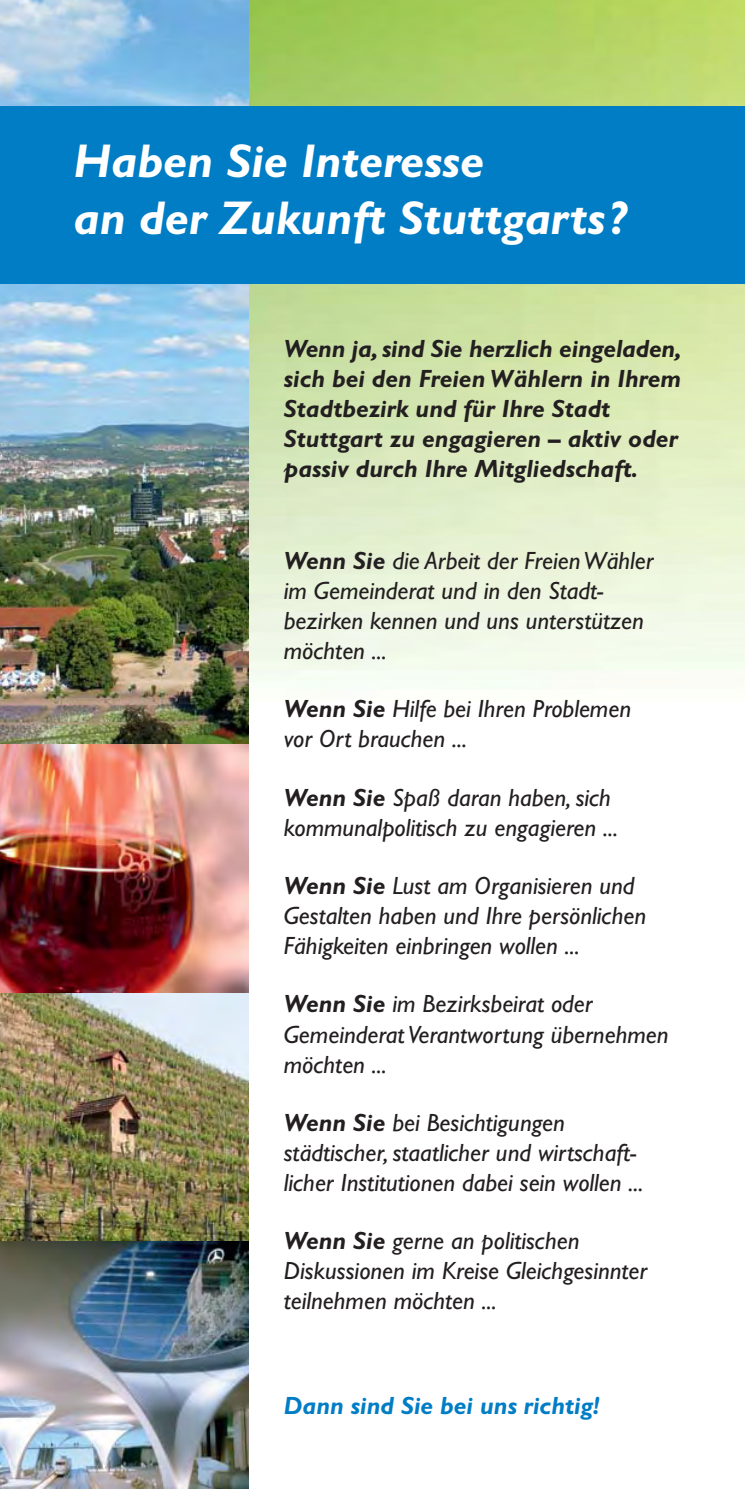
<style>
.page{position:relative;width:745px;height:1489px;background:#fff}
.page>*{position:absolute;margin:0;border:0;box-sizing:border-box;transform-origin:0 0}
.t1{font:italic 700 47.5px/57px "Gill Sans";color:#fff}
.t2{font:italic 25px/30px "Gill Sans";color:#231f20}
.t3{font:italic 700 25px/30px "Gill Sans";color:#231f20}
.t4{font:italic 700 25px "Gill Sans";color:#007dc5}
.s1{font-weight:700}
</style>
<div class="page">
<img style="left:248px;top:0;width:496px;height:709px">
<img style="left:0;top:1240px;width:248px;height:248px">
<img style="left:0;top:283px;width:248px;height:461px">
<img style="left:0;top:0;width:248px;height:106px">
<img style="left:0;top:992px;width:248px;height:248px">
<div style="left:0;top:106px;width:744px;height:177px;background:#007dc5"></div>
<img style="left:0;top:744px;width:248px;height:248px">
<h1 class="t1" style="left:73px;top:137px;width:553px">Haben Sie Interesse<br>an der Zukunft Stuttgarts?</h1>
<p class="t3" style="left:283px;top:337px;width:399px">Wenn ja, sind Sie herzlich eingeladen, sich bei den Freien Wählern in Ihrem Stadtbezirk und für Ihre Stadt Stuttgart zu engagieren – aktiv oder passiv durch Ihre Mitgliedschaft.</p>
<p class="t2" style="left:283px;top:548px;width:371px"><span class="s1">Wenn Sie</span> die Arbeit der Freien Wähler im Gemeinderat und in den Stadt&shy;bezirken kennen und uns unterstützen möchten ...</p>
<p class="t2" style="left:283px;top:696px;width:348px"><span class="s1">Wenn Sie</span> Hilfe bei Ihren Problemen vor Ort brauchen ...</p>
<p class="t2" style="left:283px;top:785px;width:335px"><span class="s1">Wenn Sie</span> Spaß daran haben, sich kommunalpolitisch zu engagieren ...</p>
<p class="t2" style="left:283px;top:873px;width:363px"><span class="s1">Wenn Sie</span> Lust am Organisieren und<br>Gestalten haben und Ihre persönlichen<br>Fähigkeiten einbringen wollen ...</p>
<p class="t2" style="left:283px;top:991px;width:386px"><span class="s1">Wenn Sie</span> im Bezirksbeirat oder<br>Gemeinderat Verantwortung übernehmen möchten ...</p>
<p class="t2" style="left:283px;top:1110px;width:361px"><span class="s1">Wenn Sie</span> bei Besichtigungen städtischer, staatlicher und wirtschaft&shy;licher Institutionen dabei sein wollen ...</p>
<p class="t2" style="left:283px;top:1228px;width:365px"><span class="s1">Wenn Sie</span> gerne an politischen<br>Diskussionen im Kreise Gleichgesinnter teilnehmen möchten ...</p>
<p class="t4" style="left:283px;top:1396px;width:317px">Dann sind Sie bei uns richtig!</p>
</div>
